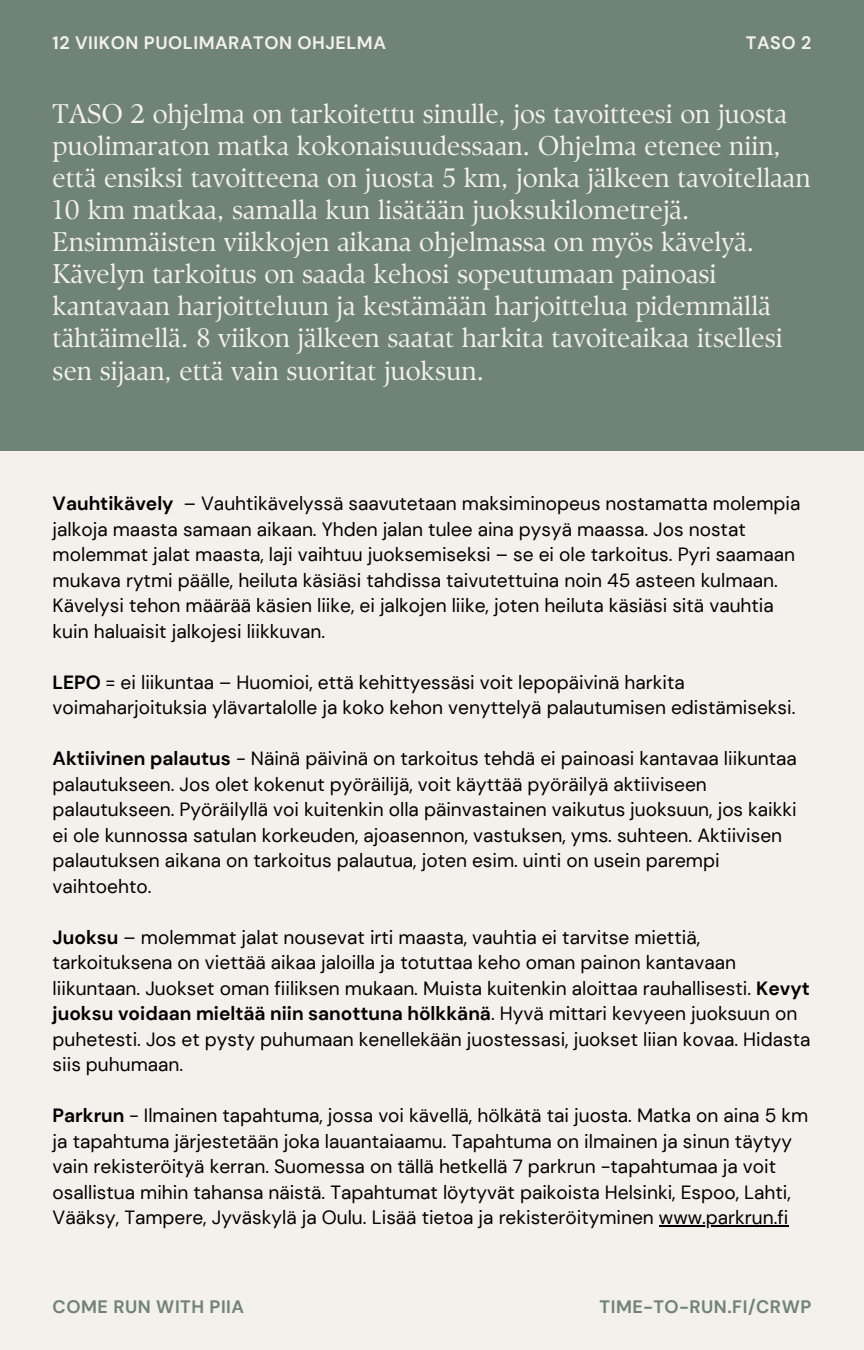
<style>
.page{position:relative;width:864px;height:1350px;background:#f4f0eb}
.page>*{position:absolute;margin:0;border:0;box-sizing:border-box;transform-origin:0 0}
.t1{font:27px/31.9px "TY Serif D";color:#f4f0eb}
.t2{font:19.12px/25.4px "DM Sans";color:#000}
.t3{font:700 18px "DM Sans";letter-spacing:.03em;color:#6f8377}
.t4{font:700 18px "DM Sans";letter-spacing:.03em;color:#f4f0eb}
.s1{font-weight:700}
</style>
<div class="page">
<div style="left:0;top:0;width:864px;height:451px;background:#6f8377"></div>
<hr style="left:659px;top:1226px;width:129px;height:1px;background:#000">
<p class="t4" style="left:53px;top:31px;width:335px">12 VIIKON PUOLIMARATON OHJELMA</p>
<p class="t4" style="left:746px;top:31px;width:67px">TASO 2</p>
<p class="t1" style="left:53px;top:98px;width:760px">TASO 2 ohjelma on tarkoitettu sinulle, jos tavoitteesi on juosta puolimaraton matka kokonaisuudessaan. Ohjelma etenee niin, että ensiksi tavoitteena on juosta 5 km, jonka jälkeen tavoitellaan 10 km matkaa, samalla kun lisätään juoksukilometrejä.<br>Ensimmäisten viikkojen aikana ohjelmassa on myös kävelyä.<br>Kävelyn tarkoitus on saada kehosi sopeutumaan painoasi kantavaan harjoitteluun ja kestämään harjoittelua pidemmällä tähtäimellä. 8 viikon jälkeen saatat harkita tavoiteaikaa itsellesi sen sijaan, että vain suoritat juoksun.</p>
<p class="t2" style="left:53px;top:491px;width:749px"><span class="s1">Vauhtikävely</span> – Vauhtikävelyssä saavutetaan maksiminopeus nostamatta molempia jalkoja maasta samaan aikaan. Yhden jalan tulee aina pysyä maassa. Jos nostat molemmat jalat maasta, laji vaihtuu juoksemiseksi – se ei ole tarkoitus. Pyri saamaan mukava rytmi päälle, heiluta käsiäsi tahdissa taivutettuina noin 45 asteen kulmaan.<br>Kävelysi tehon määrää käsien liike, ei jalkojen liike, joten heiluta käsiäsi sitä vauhtia kuin haluaisit jalkojesi liikkuvan.</p>
<p class="t2" style="left:53px;top:669px;width:744px"><span class="s1">LEPO</span> = ei liikuntaa – Huomioi, että kehittyessäsi voit lepopäivinä harkita voimaharjoituksia ylävartalolle ja koko kehon venyttelyä palautumisen edistämiseksi.</p>
<p class="t2" style="left:53px;top:746px;width:746px"><span class="s1">Aktiivinen palautus</span> - Näinä päivinä on tarkoitus tehdä ei painoasi kantavaa liikuntaa palautukseen. Jos olet kokenut pyöräilijä, voit käyttää pyöräilyä aktiiviseen palautukseen. Pyöräilyllä voi kuitenkin olla päinvastainen vaikutus juoksuun, jos kaikki ei ole kunnossa satulan korkeuden, ajoasennon, vastuksen, yms. suhteen. Aktiivisen palautuksen aikana on tarkoitus palautua, joten esim. uinti on usein parempi vaihtoehto.</p>
<p class="t2" style="left:53px;top:924px;width:759px"><span class="s1">Juoksu</span> – molemmat jalat nousevat irti maasta, vauhtia ei tarvitse miettiä, tarkoituksena on viettää aikaa jaloilla ja totuttaa keho oman painon kantavaan liikuntaan. Juokset oman fiiliksen mukaan. Muista kuitenkin aloittaa rauhallisesti. <span class="s1">Kevyt juoksu voidaan mieltää niin sanottuna hölkkänä</span>. Hyvä mittari kevyeen juoksuun on puhetesti. Jos et pysty puhumaan kenellekään juostessasi, juokset liian kovaa. Hidasta siis puhumaan.</p>
<p class="t2" style="left:53px;top:1103px;width:757px"><span class="s1">Parkrun</span> - Ilmainen tapahtuma, jossa voi kävellä, hölkätä tai juosta. Matka on aina 5 km ja tapahtuma järjestetään joka lauantaiaamu. Tapahtuma on ilmainen ja sinun täytyy vain rekisteröityä kerran. Suomessa on tällä hetkellä 7 parkrun -tapahtumaa ja voit osallistua mihin tahansa näistä. Tapahtumat löytyvät paikoista Helsinki, Espoo, Lahti, Vääksy, Tampere, Jyväskylä ja Oulu. Lisää tietoa ja rekisteröityminen www.parkrun.fi</p>
<p class="t3" style="left:53px;top:1295px;width:193px">COME RUN WITH PIIA</p>
<p class="t3" style="left:600px;top:1295px;width:213px">TIME-TO-RUN.FI/CRWP</p>
</div>
